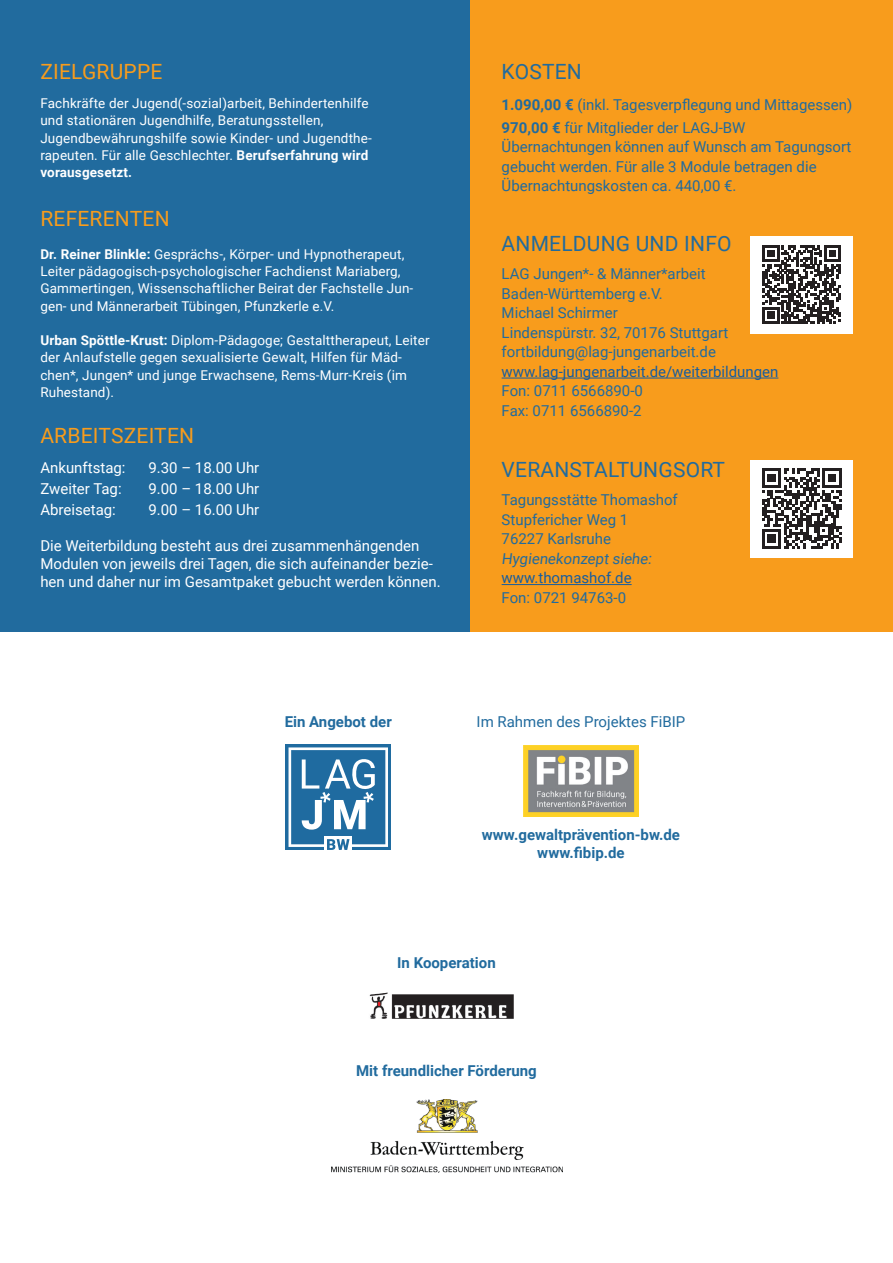
<style>
.page{position:relative;width:893px;height:1263px;background:#fff}
.page>*{position:absolute;margin:0;border:0;box-sizing:border-box;transform-origin:0 0}
.t1{font:21px "Roboto";letter-spacing:.01em;color:#216b9e}
.t2{font:21px "Roboto";letter-spacing:.01em;color:#f89c1c}
.t3{font:15px/19.5px "Roboto";color:#216b9e}
.t4{font:15px/18px "Roboto";color:#fff}
.t5{font:700 15px/18px "Roboto";color:#216b9e;text-align:center}
.t6{font:15px "Roboto";color:#175d9e}
.t7{font:13.5px/17.2px "Roboto";letter-spacing:.01em;color:#fff}
.s1{font-weight:700}
</style>
<div class="page">
<div style="left:0;top:0;width:471px;height:631px;background:#216b9e"></div>
<div style="left:471px;top:0;width:422px;height:631px;background:#f89c1c"></div>
<hr style="left:502px;top:378px;width:276px;height:1px;background:#175d9e">
<hr style="left:502px;top:584px;width:130px;height:1px;background:#175d9e">
<img style="left:332px;top:1099px;width:230px;height:74px">
<img style="left:369px;top:992px;width:145px;height:27px">
<div style="left:750px;top:460px;width:103px;height:97px;background:#fff"></div>
<svg style="left:762px;top:468px;width:80px;height:81px"></svg>
<div style="left:750px;top:236px;width:103px;height:97px;background:#fff"></div>
<svg style="left:763px;top:245px;width:78px;height:79px"></svg>
<div style="left:285px;top:744px;width:106px;height:106px;background:#1f6ba0"></div>
<svg style="left:288px;top:747px;width:100px;height:103px"></svg>
<img style="left:524px;top:745px;width:114px;height:72px">
<h1 class="t2" style="left:40px;top:57px;width:124px">ZIELGRUPPE</h1>
<p class="t7" style="left:40px;top:94px;width:333px">Fachkräfte der Jugend(-sozial)arbeit, Behindertenhilfe und stationären Jugendhilfe, Beratungsstellen, Jugendbewährungshilfe sowie Kinder- und Jugendthe&shy;rapeuten. Für alle Geschlechter. <span class="s1">Berufserfahrung wird vorausgesetzt.</span></p>
<h1 class="t2" style="left:40px;top:204px;width:131px">REFERENTEN</h1>
<p class="t7" style="left:40px;top:245px;width:374px"><span class="s1">Dr. Reiner Blinkle:</span> Gesprächs-, Körper- und Hypnotherapeut, Leiter pädagogisch-psychologischer Fachdienst Mariaberg, Gammertingen, Wissenschaftlicher Beirat der Fachstelle Jun&shy;gen- und Männerarbeit Tübingen, Pfunzkerle e.V.</p>
<p class="t7" style="left:40px;top:331px;width:391px"><span class="s1">Urban Spöttle-Krust:</span> Diplom-Pädagoge; Gestalttherapeut, Leiter der Anlaufstelle gegen sexualisierte Gewalt, Hilfen für Mäd&shy;chen*, Jungen* und junge Erwachsene, Rems-Murr-Kreis (im Ruhestand).</p>
<h1 class="t2" style="left:40px;top:420px;width:155px">ARBEITSZEITEN</h1>
<p class="t4" style="left:40px;top:458px;width:87px">Ankunftstag:</p>
<p class="t4" style="left:148px;top:458px;width:112px">9.30 – 18.00 Uhr</p>
<p class="t4" style="left:40px;top:479px;width:83px">Zweiter Tag:</p>
<p class="t4" style="left:148px;top:479px;width:112px">9.00 – 18.00 Uhr</p>
<p class="t4" style="left:40px;top:500px;width:77px">Abreisetag:</p>
<p class="t4" style="left:148px;top:500px;width:112px">9.00 – 16.00 Uhr</p>
<p class="t4" style="left:40px;top:536px;width:402px">Die Weiterbildung besteht aus drei zusammenhängenden<br>Modulen von jeweils drei Tagen, die sich aufeinander bezie&shy;hen und daher nur im Gesamtpaket gebucht werden können.</p>
<h1 class="t1" style="left:502px;top:57px;width:82px">KOSTEN</h1>
<p class="t3" style="left:502px;top:93px;width:352px;line-height:22.5px"><span class="s1">1.090,00 €</span> (inkl. Tagesverpflegung und Mittagessen)<br><span class="s1">970,00 €</span> für Mitglieder der LAGJ-BW</p>
<p class="t3" style="left:502px;top:137px;width:351px">Übernachtungen können auf Wunsch am Tagungsort gebucht werden. Für alle 3 Module betragen die<br>Übernachtungskosten ca. 440,00 €.</p>
<h1 class="t1" style="left:502px;top:229px;width:231px">ANMELDUNG UND INFO</h1>
<p class="t3" style="left:502px;top:264px;width:228px">LAG Jungen*- &amp; Männer*arbeit<br>Baden-Württemberg e.V.<br>Michael Schirmer<br>Lindenspürstr. 32, 70176 Stuttgart fortbildung@lag-jungenarbeit.de</p>
<p class="t6" style="left:502px;top:361px;width:278px">www.lag-jungenarbeit.de/weiterbildungen</p>
<p class="t3" style="left:502px;top:381px;width:143px">Fon: 0711 6566890-0<br>Fax: 0711 6566890-2</p>
<h1 class="t1" style="left:502px;top:455px;width:225px">VERANSTALTUNGSORT</h1>
<p class="t3" style="left:502px;top:490px;width:178px">Tagungsstätte Thomashof<br>Stupfericher Weg 1<br>76227 Karlsruhe<br>Hygienekonzept siehe:</p>
<p class="t6" style="left:502px;top:568px;width:131px">www.thomashof.de</p>
<p class="t3" style="left:502px;top:587px;width:126px">Fon: 0721 94763-0</p>
<p class="t5" style="left:285px;top:712px;width:109px">Ein Angebot der</p>
<p class="t3" style="left:477px;top:712px;width:210px">Im Rahmen des Projektes FiBIP</p>
<p class="t5" style="left:482px;top:825px;width:200px">www.gewaltprävention-bw.de www.fibip.de</p>
<p class="t5" style="left:397px;top:953px;width:100px">In Kooperation</p>
<p class="t5" style="left:356px;top:1061px;width:182px">Mit freundlicher Förderung</p>
</div>
